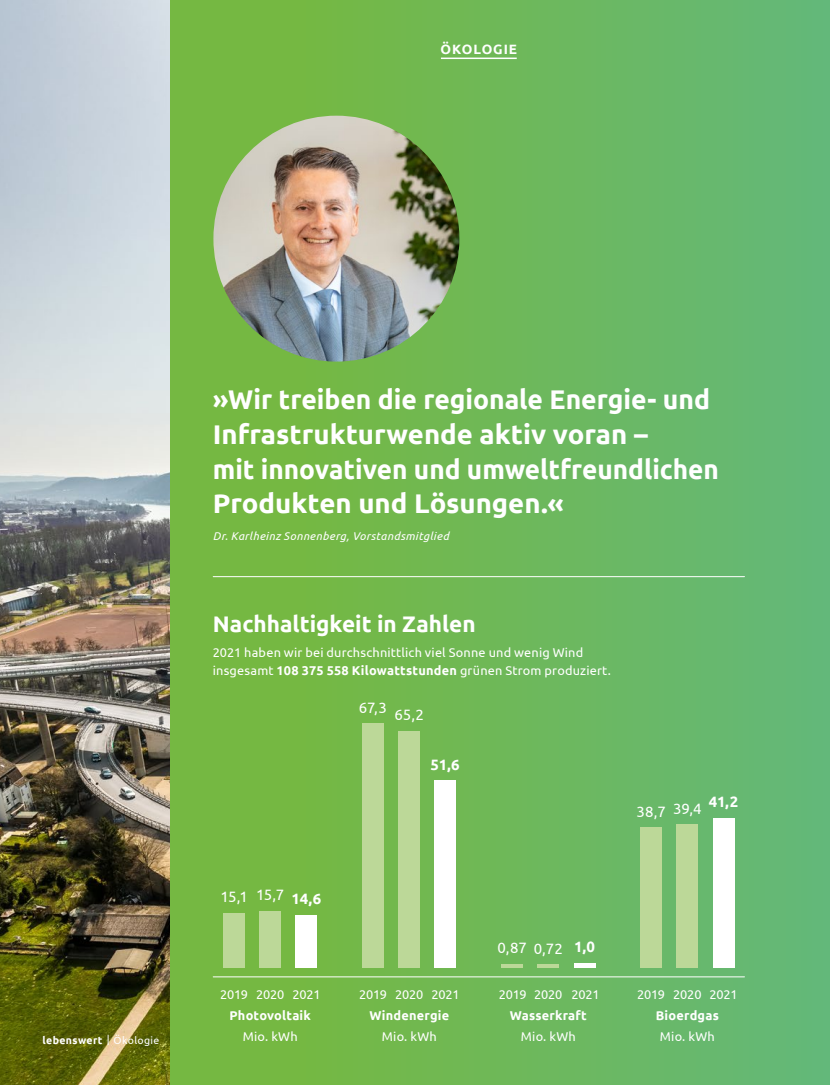
<style>
.page{position:relative;width:830px;height:1085px;background:#fff}
.page>*{position:absolute;margin:0;border:0;box-sizing:border-box;transform-origin:0 0}
.t1{font:700 27px/34.5px "Ubuntu";color:#fff}
.t2{font:700 22.5px "Ubuntu";color:#fff}
.t3{font:15px "Ubuntu";letter-spacing:-.01em;color:#fff}
.t4{font:700 15px "Ubuntu";color:#fff}
.t5{font:700 13.5px "Ubuntu";letter-spacing:.065em;color:#fff}
.t6{font:12.75px/18px "Ubuntu";letter-spacing:.015em;color:#fff}
.t7{font:12.75px "Ubuntu";letter-spacing:-.01em;color:#fff}
.t8{font:700 12.75px "Ubuntu";letter-spacing:.015em;color:#fff}
.t9{font:italic 11.25px "Ubuntu";letter-spacing:.035em;color:#fff}
.t10{font:700 10.5px "Ubuntu";letter-spacing:.035em;color:#fff}
.t11{font:10.5px "Ubuntu";letter-spacing:.03em;color:#fff}
.s1{font-weight:400}
.s2{font-weight:700}
</style>
<div class="page">
<img style="left:0;top:0;width:170px;height:1084px">
<div style="left:170px;top:0;width:659px;height:1084px;background:linear-gradient(to right,#78b839,#64b879)"></div>
<hr style="left:440px;top:58px;width:76px;height:1px;background:#fff">
<hr style="left:213px;top:976px;width:531px;height:1px;background:#fff">
<hr style="left:213px;top:576px;width:531px;height:1px;background:#fff">
<div style="left:223px;top:912px;width:22px;height:55px;background:#bcd898"></div>
<div style="left:259px;top:910px;width:22px;height:57px;background:#bcd898"></div>
<div style="left:296px;top:914px;width:21px;height:53px;background:#fff"></div>
<div style="left:362px;top:723px;width:21px;height:244px;background:#bcd898"></div>
<div style="left:398px;top:730px;width:21px;height:237px;background:#bcd898"></div>
<div style="left:434px;top:780px;width:21px;height:187px;background:#fff"></div>
<svg style="left:501px;top:963px;width:21px;height:4px"></svg>
<hr style="left:537px;top:964px;width:21px;height:3px;background:#bcd898">
<div style="left:573px;top:962px;width:22px;height:5px;background:#fff"></div>
<div style="left:640px;top:827px;width:21px;height:140px;background:#bcd898"></div>
<div style="left:676px;top:824px;width:21px;height:143px;background:#bcd898"></div>
<div style="left:712px;top:818px;width:21px;height:149px;background:#fff"></div>
<img style="left:213px;top:116px;width:246px;height:245px;border-radius:123px">
<p class="t5" style="left:440px;top:41px;width:78px">ÖKOLOGIE</p>
<p class="t10" style="left:43px;top:1033px;width:118px">lebenswert <span class="s1">| Ökologie</span></p>
<p class="t11" style="left:134px;top:1033px;width:33px">nomie</p>
<h1 class="t1" style="left:213px;top:382px;width:507px">»Wir treiben die regionale Energie- und Infrastrukturwende aktiv voran –<br>mit innovativen und umweltfreundlichen Produkten und Lösungen.«</h1>
<p class="t9" style="left:213px;top:529px;width:237px">Dr. Karlheinz Sonnenberg, Vorstandsmitglied</p>
<h2 class="t2" style="left:213px;top:610px;width:264px">Nachhaltigkeit in Zahlen</h2>
<p class="t6" style="left:213px;top:643px;width:399px">2021 haben wir bei durchschnittlich viel Sonne und wenig Wind insgesamt <span class="s2">108 375 558 Kilowattstunden</span> grünen Strom produziert.</p>
<p class="t3" style="left:358px;top:698px;width:30px">67,3</p>
<p class="t3" style="left:394px;top:705px;width:31px">65,2</p>
<p class="t4" style="left:430px;top:755px;width:31px">51,6</p>
<p class="t3" style="left:636px;top:800px;width:103px">38,7 39,4 <sup>41,2</sup></p>
<p class="t3" style="left:220px;top:886px;width:102px">15,1 15,7 <span class="s2">14,6</span></p>
<p class="t7" style="left:220px;top:986px;width:102px">2019 2020 2021</p>
<p class="t7" style="left:359px;top:986px;width:102px">2019 2020 2021</p>
<p class="t3" style="left:497px;top:938px;width:99px">0,87 0,72 <span class="s2">1,0</span></p>
<p class="t7" style="left:498px;top:986px;width:102px">2019 2020 2021</p>
<p class="t7" style="left:637px;top:986px;width:102px">2019 2020 2021</p>
<p class="t8" style="left:229px;top:1007px;width:83px">Photovoltaik</p>
<p class="t8" style="left:369px;top:1007px;width:81px">Windenergie</p>
<p class="t8" style="left:509px;top:1007px;width:79px">Wasserkraft</p>
<p class="t8" style="left:655px;top:1007px;width:65px">Bioerdgas</p>
<p class="t6" style="left:243px;top:1026px;width:56px">Mio. kWh</p>
<p class="t6" style="left:381px;top:1026px;width:56px">Mio. kWh</p>
<p class="t6" style="left:520px;top:1026px;width:56px">Mio. kWh</p>
<p class="t6" style="left:659px;top:1026px;width:56px">Mio. kWh</p>
</div>
